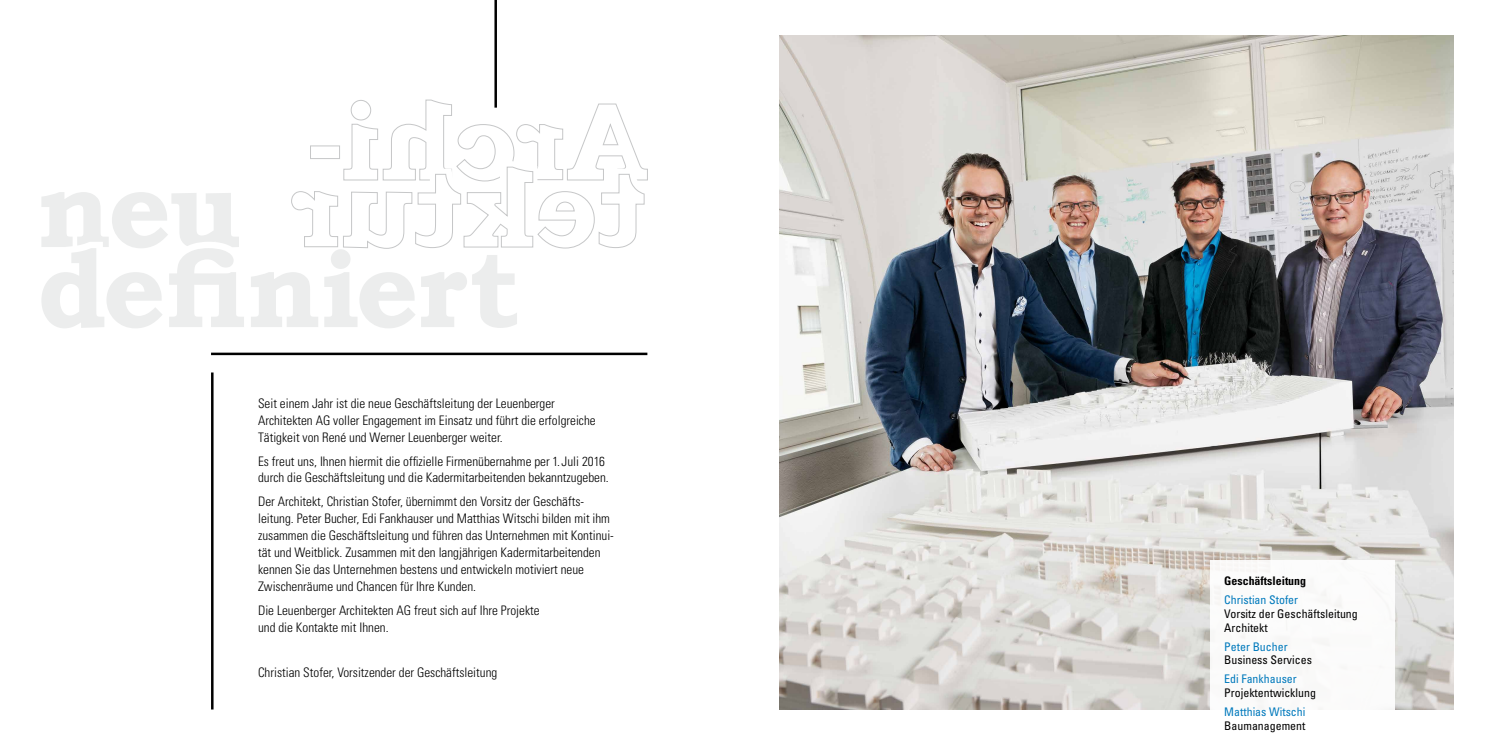
<style>
.page{position:relative;width:1489px;height:745px;background:#fff}
.page>*{position:absolute;margin:0;border:0;box-sizing:border-box;transform-origin:0 0}
.t1{font:300 condensed 13.12px/16.9px "Univers LT";color:#000}
.t2{font:condensed 11.88px/13.8px "Univers LT";color:#000}
.t3{font:condensed 11.88px "Univers LT";color:#0079bc}
.t4{font:700 condensed 11.88px "Univers LT";color:#000}
</style>
<div class="page">
<img style="left:780px;top:35px;width:673px;height:674px">
<div style="left:1209px;top:560px;width:185px;height:184px;background:#fff"></div>
<hr style="left:211px;top:352px;width:436px;height:3px;background:#000">
<hr style="left:211px;top:372px;width:2px;height:337px;background:#000">
<hr style="left:494px;top:0;width:3px;height:108px;background:#000">
<svg style="left:41px;top:192px;width:203px;height:136px"></svg>
<svg style="left:251px;top:100px;width:397px;height:228px"></svg>
<p class="t1" style="left:258px;top:394px;width:339px">Seit einem Jahr ist die neue Geschäftsleitung der Leuenberger<br>Architekten AG voller Engagement im Einsatz und führt die erfolgreiche<br>Tätigkeit von René und Werner Leuenberger weiter.</p>
<p class="t1" style="left:258px;top:452px;width:352px">Es freut uns, Ihnen hiermit die offizielle Firmenübernahme per 1.Juli 2016 durch die Geschäftsleitung und die Kadermitarbeitenden bekanntzugeben.</p>
<p class="t1" style="left:258px;top:493px;width:357px">Der Architekt, Christian Stofer, übernimmt den Vorsitz der Geschäfts&shy;leitung. Peter Bucher, Edi Fankhauser und Matthias Witschi bilden mit ihm zusammen die Geschäftsleitung und führen das Unternehmen mit Kontinui&shy;tät und Weitblick. Zusammen mit den langjährigen Kadermitarbeitenden kennen Sie das Unternehmen bestens und entwickeln motiviert neue Zwischenräume und Chancen für Ihre Kunden.</p>
<p class="t1" style="left:258px;top:601px;width:283px">Die Leuenberger Architekten AG freut sich auf Ihre Projekte und die Kontakte mit Ihnen.</p>
<p class="t1" style="left:258px;top:663px;width:241px">Christian Stofer, Vorsitzender der Geschäftsleitung</p>
<p class="t4" style="left:1224px;top:573px;width:83px">Geschäftsleitung</p>
<p class="t3" style="left:1224px;top:591px;width:75px">Christian Stofer</p>
<p class="t2" style="left:1224px;top:606px;width:135px">Vorsitz der Geschäftsleitung<br>Architekt</p>
<p class="t3" style="left:1224px;top:638px;width:65px">Peter Bucher</p>
<p class="t2" style="left:1224px;top:652px;width:89px">Business Services</p>
<p class="t3" style="left:1224px;top:671px;width:74px">Edi Fankhauser</p>
<p class="t2" style="left:1224px;top:685px;width:93px">Projektentwicklung</p>
<p class="t3" style="left:1224px;top:704px;width:83px">Matthias Witschi</p>
<p class="t2" style="left:1224px;top:718px;width:83px">Baumanagement</p>
</div>
